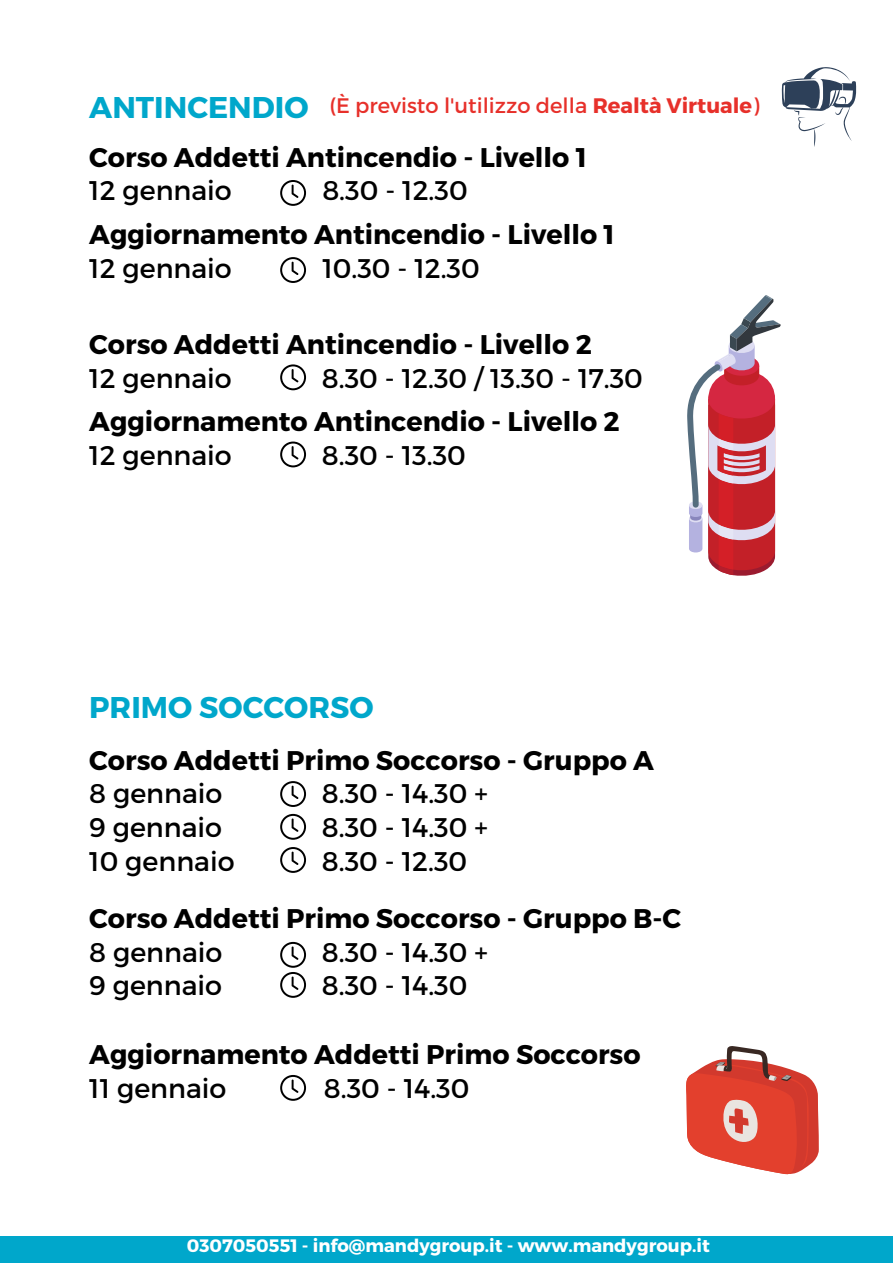
<style>
.page{position:relative;width:893px;height:1264px;background:#fff}
.page>*{position:absolute;margin:0;border:0;box-sizing:border-box;transform-origin:0 0}
.t1{font:700 30px "Montserrat";color:#00a7cb}
.t2{font:700 27px "Montserrat";color:#000}
.t3{font:27px "Montserrat";color:#000}
.t4{font:21px "Montserrat";color:#e7302a}
.t5{font:700 18px "Montserrat";color:#fff}
.s1{font-weight:700}
</style>
<div class="page">
<div style="left:0;top:1236px;width:892px;height:26px;background:#00a7cb"></div>
<svg style="left:687px;top:295px;width:93px;height:281px"></svg>
<svg style="left:686px;top:1046px;width:132px;height:128px"></svg>
<svg style="left:781px;top:67px;width:75px;height:80px"></svg>
<svg style="left:280px;top:180px;width:26px;height:26px"></svg>
<svg style="left:280px;top:257px;width:26px;height:26px"></svg>
<svg style="left:280px;top:364px;width:26px;height:26px"></svg>
<svg style="left:280px;top:441px;width:26px;height:26px"></svg>
<svg style="left:280px;top:781px;width:26px;height:26px"></svg>
<svg style="left:280px;top:814px;width:26px;height:25px"></svg>
<svg style="left:280px;top:847px;width:26px;height:25px"></svg>
<svg style="left:280px;top:941px;width:26px;height:56px"></svg>
<svg style="left:280px;top:1075px;width:26px;height:25px"></svg>
<p class="t1" style="left:89px;top:88px;width:221px">ANTINCENDIO</p>
<p class="t4" style="left:329px;top:92px;width:431px">(È previsto l'utilizzo della <span class="s1">Realtà Virtuale</span>)</p>
<p class="t2" style="left:89px;top:139px;width:499px">Corso Addetti Antincendio - Livello 1</p>
<p class="t3" style="left:89px;top:173px;width:144px">12 gennaio</p>
<p class="t3" style="left:322px;top:173px;width:147px">8.30 - 12.30</p>
<p class="t2" style="left:89px;top:217px;width:527px">Aggiornamento Antincendio - Livello 1</p>
<p class="t3" style="left:89px;top:250px;width:144px">12 gennaio</p>
<p class="t3" style="left:322px;top:250px;width:159px">10.30 - 12.30</p>
<p class="t2" style="left:89px;top:327px;width:504px">Corso Addetti Antincendio - Livello 2</p>
<p class="t3" style="left:89px;top:360px;width:144px">12 gennaio</p>
<p class="t3" style="left:322px;top:360px;width:322px">8.30 - 12.30 / 13.30 - 17.30</p>
<p class="t2" style="left:89px;top:404px;width:532px">Aggiornamento Antincendio - Livello 2</p>
<p class="t3" style="left:89px;top:437px;width:144px">12 gennaio</p>
<p class="t3" style="left:322px;top:437px;width:145px">8.30 - 13.30</p>
<p class="t1" style="left:89px;top:688px;width:286px">PRIMO SOCCORSO</p>
<p class="t2" style="left:89px;top:742px;width:566px">Corso Addetti Primo Soccorso - Gruppo A</p>
<p class="t3" style="left:89px;top:776px;width:135px">8 gennaio</p>
<p class="t3" style="left:89px;top:810px;width:134px">9 gennaio</p>
<p class="t3" style="left:89px;top:843px;width:147px">10 gennaio</p>
<p class="t3" style="left:322px;top:776px;width:167px">8.30 - 14.30 +</p>
<p class="t3" style="left:322px;top:810px;width:167px">8.30 - 14.30 +</p>
<p class="t3" style="left:322px;top:843px;width:147px">8.30 - 12.30</p>
<p class="t2" style="left:89px;top:900px;width:593px">Corso Addetti Primo Soccorso - Gruppo B-C</p>
<p class="t3" style="left:89px;top:934px;width:135px">8 gennaio</p>
<p class="t3" style="left:89px;top:968px;width:134px">9 gennaio</p>
<p class="t3" style="left:322px;top:934px;width:167px">8.30 - 14.30 +</p>
<p class="t3" style="left:322px;top:968px;width:147px">8.30 - 14.30</p>
<p class="t2" style="left:89px;top:1036px;width:553px">Aggiornamento Addetti Primo Soccorso</p>
<p class="t3" style="left:89px;top:1070px;width:139px">11 gennaio</p>
<p class="t3" style="left:324px;top:1070px;width:147px">8.30 - 14.30</p>
<p class="t5" style="left:187px;top:1234px;width:524px">0307050551 - info@mandygroup.it - www.mandygroup.it</p>
</div>
